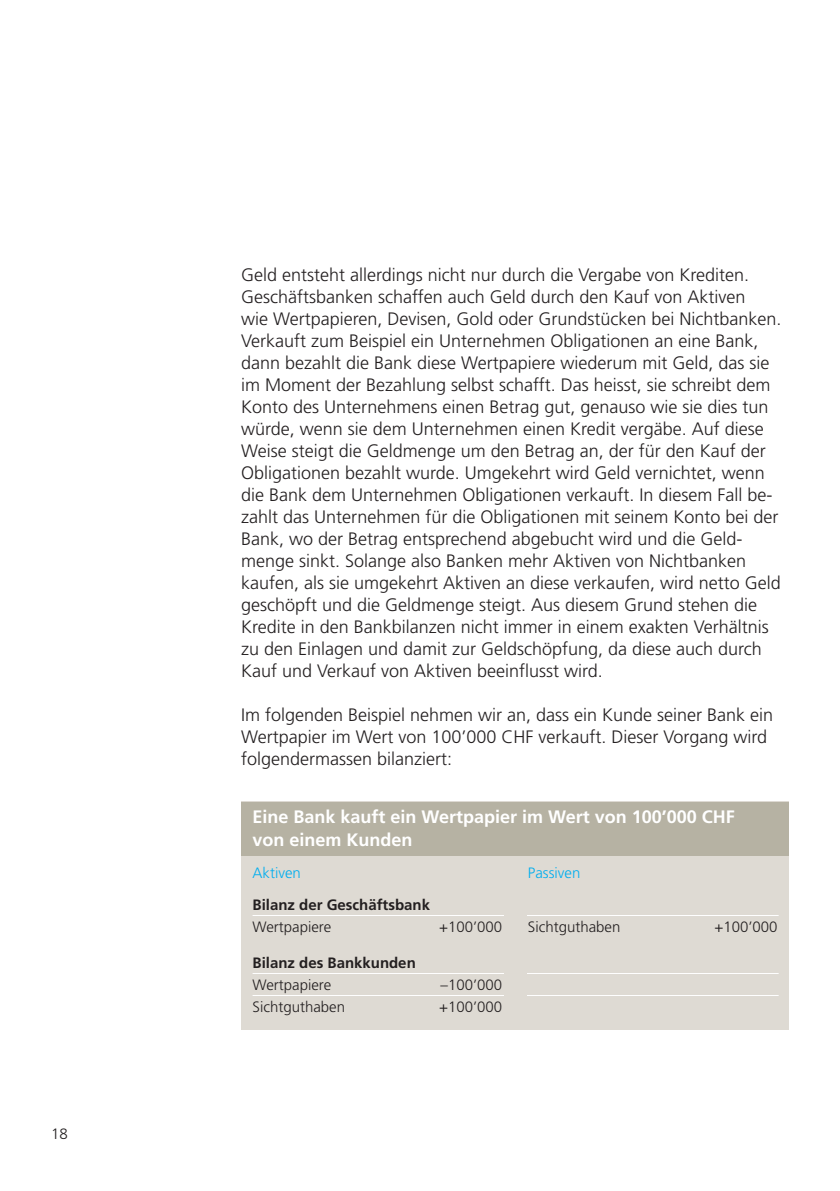
<style>
.page{position:relative;width:840px;height:1191px;background:#fff}
.page>*{position:absolute;margin:0;border:0;box-sizing:border-box;transform-origin:0 0}
.t1{font:300 18px/22px "Frutiger";color:#231f20}
.t2{font:700 18px/22px "Frutiger";color:#fff}
.t3{font:300 15px "Frutiger";color:#231f20}
.t4{font:700 15px "Frutiger";color:#231f20}
.t5{font:300 15px "Frutiger";color:#00aeef}
</style>
<div class="page">
<div style="left:241px;top:801px;width:547px;height:228px;background:#dedad3"></div>
<div style="left:241px;top:801px;width:547px;height:54px;background:#b6b2a3"></div>
<hr style="left:252px;top:915px;width:526px;height:1px;background:#fff">
<hr style="left:252px;top:973px;width:526px;height:1px;background:#fff">
<hr style="left:252px;top:995px;width:526px;height:1px;background:#fff">
<div style="left:503px;top:893px;width:23px;height:135px;background:#dedad3"></div>
<p class="t3" style="left:51px;top:1127px;width:18px">18</p>
<p class="t1" style="left:241px;top:265px;width:541px">Geld entsteht allerdings nicht nur durch die Vergabe von Krediten.<br>Geschäftsbanken schaffen auch Geld durch den Kauf von Aktiven<br>wie Wertpapieren, Devisen, Gold oder Grundstücken bei Nichtbanken.<br>Verkauft zum Beispiel ein Unternehmen Obligationen an eine Bank, dann bezahlt die Bank diese Wertpapiere wiederum mit Geld, das sie im Moment der Bezahlung selbst schafft. Das heisst, sie schreibt dem Konto des Unternehmens einen Betrag gut, genauso wie sie dies tun würde, wenn sie dem Unternehmen einen Kredit vergäbe. Auf diese Weise steigt die Geldmenge um den Betrag an, der für den Kauf der Obligationen bezahlt wurde. Umgekehrt wird Geld vernichtet, wenn die Bank dem Unternehmen Obligationen verkauft. In diesem Fall be&shy;zahlt das Unternehmen für die Obligationen mit seinem Konto bei der Bank, wo der Betrag entsprechend abgebucht wird und die Geld&shy;menge sinkt. Solange also Banken mehr Aktiven von Nichtbanken kaufen, als sie umgekehrt Aktiven an diese verkaufen, wird netto Geld geschöpft und die Geldmenge steigt. Aus diesem Grund stehen die Kredite in den Bankbilanzen nicht immer in einem exakten Verhältnis zu den Einlagen und damit zur Geldschöpfung, da diese auch durch Kauf und Verkauf von Aktiven beeinflusst wird.</p>
<p class="t1" style="left:241px;top:705px;width:533px">Im folgenden Beispiel nehmen wir an, dass ein Kunde seiner Bank ein<br>Wertpapier im Wert von 100’000 CHF verkauft. Dieser Vorgang wird folgendermassen bilanziert:</p>
<p class="t2" style="left:252px;top:807px;width:483px">Eine Bank kauft ein Wertpapier im Wert von 100’000 CHF von einem Kunden</p>
<p class="t5" style="left:252px;top:866px;width:50px">Aktiven</p>
<p class="t5" style="left:527px;top:866px;width:54px">Passiven</p>
<p class="t4" style="left:252px;top:898px;width:179px">Bilanz der Geschäftsbank</p>
<p class="t3" style="left:252px;top:920px;width:80px">Wertpapiere</p>
<p class="t3" style="left:439px;top:920px;width:65px">+100’000</p>
<p class="t3" style="left:527px;top:920px;width:94px">Sichtguthaben</p>
<p class="t3" style="left:714px;top:920px;width:65px">+100’000</p>
<p class="t4" style="left:252px;top:956px;width:165px">Bilanz des Bankkunden</p>
<p class="t3" style="left:252px;top:978px;width:80px">Wertpapiere</p>
<p class="t3" style="left:440px;top:978px;width:63px">–100’000</p>
<p class="t3" style="left:252px;top:1000px;width:94px">Sichtguthaben</p>
<p class="t3" style="left:439px;top:1000px;width:65px">+100’000</p>
</div>
